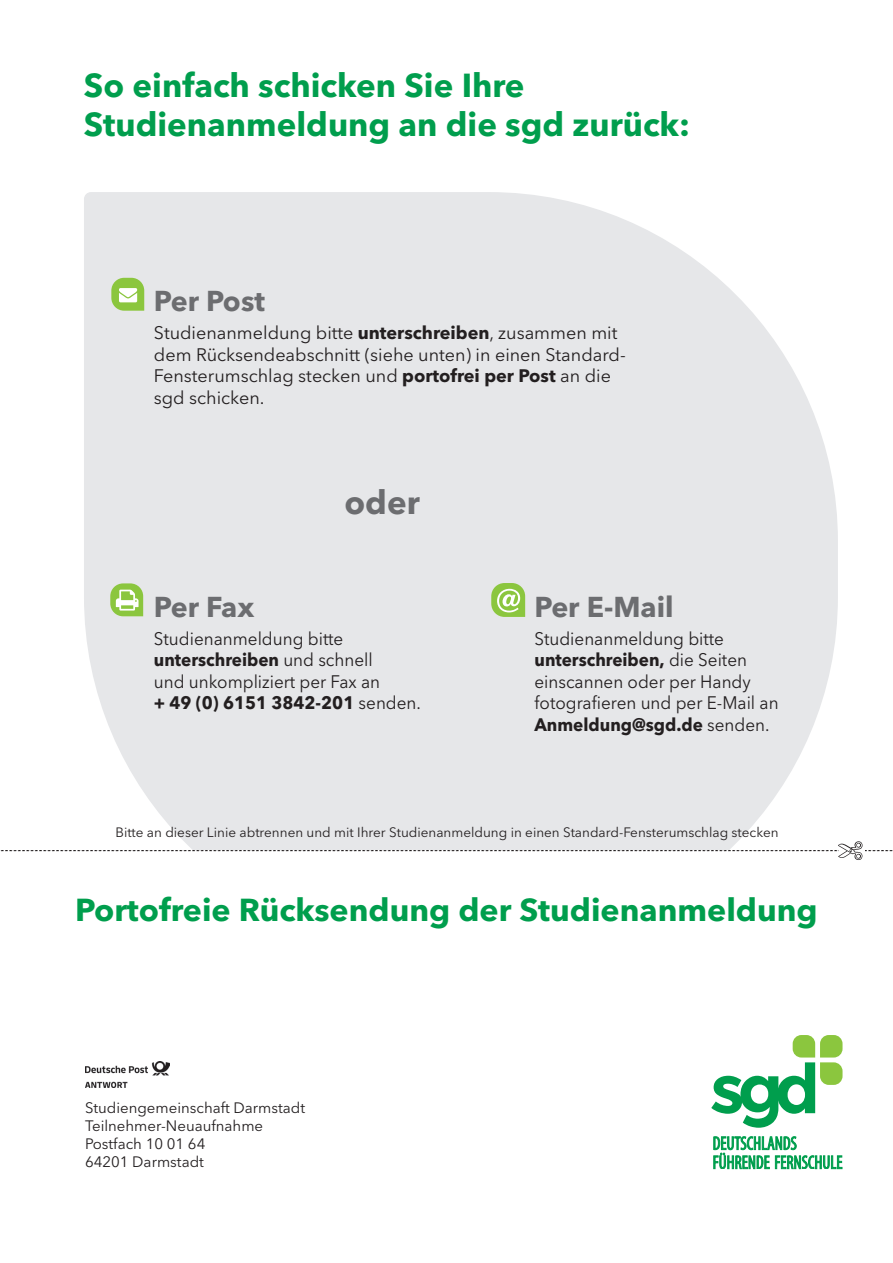
<style>
.page{position:relative;width:893px;height:1263px;background:#fff}
.page>*{position:absolute;margin:0;border:0;box-sizing:border-box;transform-origin:0 0}
.t1{font:700 33px/39.6px "Avenir Next LT Pro";color:#009e4d}
.t2{font:700 33px "Avenir Next LT Pro";color:#6c6d70}
.t3{font:700 31.5px "Avenir Next LT Pro";color:#009e4d}
.t4{font:700 28.5px "Avenir Next LT Pro";color:#6c6d70}
.t5{font:18px/21.6px "Avenir Next LT Pro";color:#231f20;scale:.95 1}
.t6{font:18px/21.6px "Avenir Next LT Pro";color:#231f20}
.t7{font:15px/18px "Avenir Next LT Pro";color:#231f20}
.t8{font:13.5px "Avenir Next LT Pro";color:#231f20}
.s1{font-weight:700}
</style>
<div class="page">
<svg style="left:84px;top:192px;width:754px;height:649px;background:#e8e9ea"></svg>
<img style="left:85px;top:1061px;width:84px;height:26px">
<svg style="left:1px;top:841px;width:891px;height:19px"></svg>
<svg style="left:711px;top:1035px;width:131px;height:93px"></svg>
<svg style="left:713px;top:1136px;width:129px;height:33px"></svg>
<svg style="left:111px;top:278px;width:33px;height:33px"></svg>
<svg style="left:110px;top:583px;width:33px;height:33px"></svg>
<svg style="left:491px;top:583px;width:34px;height:34px"></svg>
<h1 class="t1" style="left:84px;top:65px;width:608px">So einfach schicken Sie Ihre<br>Studienanmeldung an die sgd zurück:</h1>
<h3 class="t4" style="left:154px;top:284px;width:113px">Per Post</h3>
<p class="t6" style="left:154px;top:322px;width:473px">Studienanmeldung bitte <span class="s1">unterschreiben</span>, zusammen mit dem Rücksendeabschnitt (siehe unten) in einen Standard-Fensterumschlag stecken und <span class="s1">portofrei per Post</span> an die sgd schicken.</p>
<h1 class="t2" style="left:344px;top:482px;width:77px">oder</h1>
<h3 class="t4" style="left:154px;top:589px;width:102px">Per Fax</h3>
<h3 class="t4" style="left:534px;top:589px;width:141px">Per E-Mail</h3>
<p class="t5" style="left:154px;top:627px;width:283px">Studienanmeldung bitte <span class="s1">unterschreiben</span> und schnell<br>und unkompliziert per Fax an<br><span class="s1">+ 49 (0) 6151 3842-201</span> senden.</p>
<p class="t5" style="left:534px;top:627px;width:258px">Studienanmeldung bitte <span class="s1">unterschreiben,</span> die Seiten einscannen oder per Handy fotografieren und per E-Mail an<br><span class="s1">Anmeldung@sgd.de</span> senden.</p>
<p class="t8" style="left:115px;top:824px;width:665px">Bitte an dieser Linie abtrennen und mit Ihrer Studienanmeldung in einen Standard-Fensterumschlag stecken</p>
<h2 class="t3" style="left:75px;top:891px;width:744px">Portofreie Rücksendung der Studienanmeldung</h2>
<p class="t7" style="left:85px;top:1099px;width:222px">Studiengemeinschaft Darmstadt<br>Teilnehmer-Neuaufnahme<br>Postfach 10 01 64<br>64201 Darmstadt</p>
</div>
